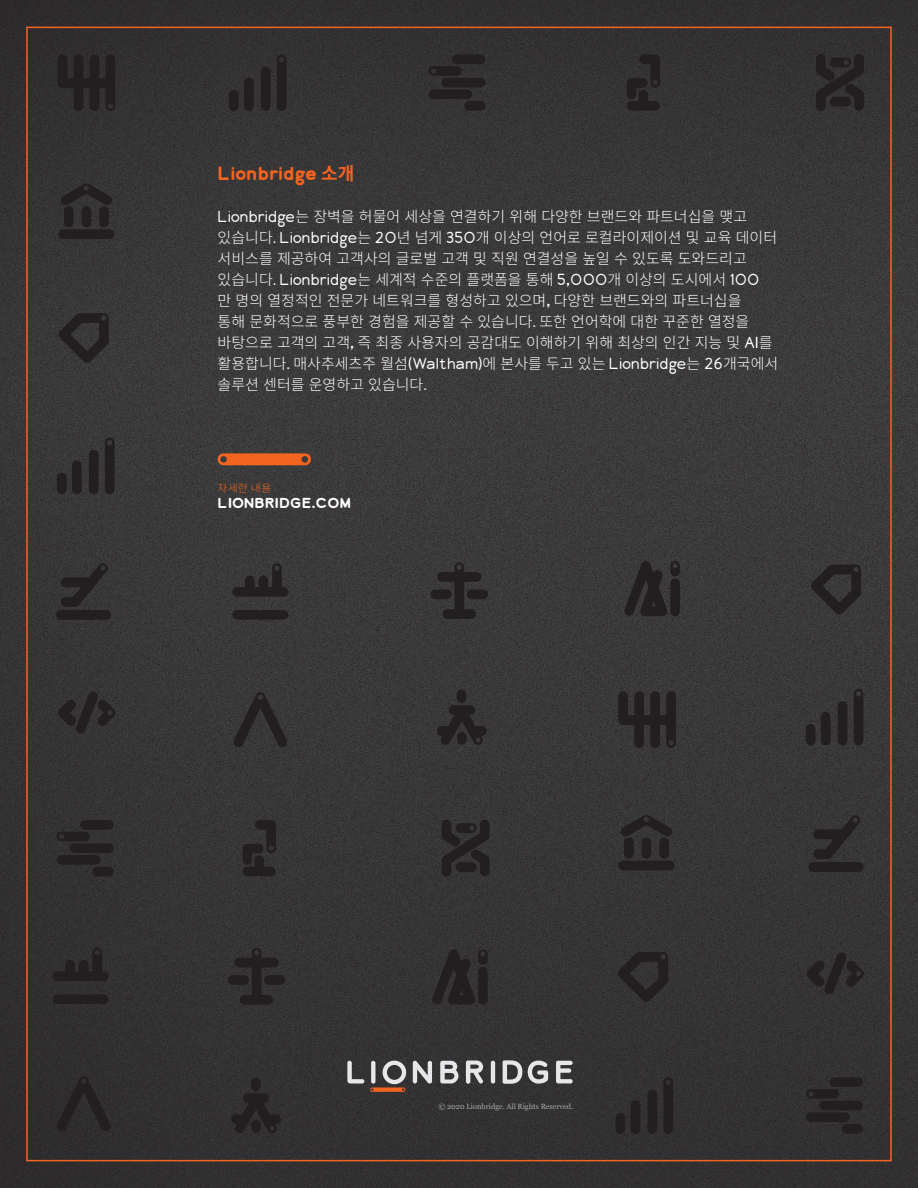
<style>
.page{position:relative;width:918px;height:1188px;background:#fff}
.page>*{position:absolute;margin:0;border:0;box-sizing:border-box;transform-origin:0 0}
.t1{font:700 18px "Lionbridge Sans";letter-spacing:-.02em;color:#f36421}
.Lion_Contact_Us{font:300 15px/21px "Noto Sans CJ Kkr";color:#fff}
.t2{font:700 13.5px "Lionbridge Sans";color:#fff;scale:1.04 1}
.t3{font:300 10.5px "Noto Sans CJ Kkr";color:#f36421;scale:1.04 1}
.t4{font:7.5px "Georgia";color:#a8a9ad}
.s1{font-family:"Noto Sans CJ Kkr"}
.s2{font-family:"Lionbridge Sans"}
</style>
<div class="page">
<img style="left:0;top:0;width:918px;height:1188px">
<svg style="left:218px;top:453px;width:93px;height:12px"></svg>
<svg style="left:347px;top:1061px;width:17px;height:23px"></svg>
<svg style="left:413px;top:1061px;width:19px;height:23px"></svg>
<svg style="left:440px;top:1061px;width:18px;height:22px"></svg>
<svg style="left:466px;top:1061px;width:17px;height:23px"></svg>
<svg style="left:491px;top:1061px;width:4px;height:23px"></svg>
<svg style="left:528px;top:1061px;width:20px;height:23px"></svg>
<svg style="left:370px;top:1061px;width:36px;height:31px"></svg>
<svg style="left:503px;top:1060px;width:19px;height:24px"></svg>
<svg style="left:556px;top:1061px;width:17px;height:22px"></svg>
<svg style="left:59px;top:313px;width:50px;height:50px;background:#2e2c2c"></svg>
<svg style="left:811px;top:565px;width:50px;height:49px;background:#2e2c2d"></svg>
<svg style="left:58px;top:54px;width:57px;height:57px;background:#282526"></svg>
<svg style="left:618px;top:691px;width:58px;height:57px;background:#2b2829"></svg>
<div style="left:244px;top:77px;width:10px;height:34px;background:#231f20;border-radius:5px"></div>
<svg style="left:277px;top:54px;width:10px;height:57px"></svg>
<div style="left:261px;top:67px;width:10px;height:44px;background:#231f20;border-radius:5px"></div>
<div style="left:229px;top:90px;width:10px;height:21px;background:#231f20;border-radius:5px"></div>
<div style="left:72px;top:461px;width:10px;height:33px;background:#231f20;border-radius:5px"></div>
<svg style="left:105px;top:438px;width:10px;height:56px"></svg>
<div style="left:89px;top:450px;width:10px;height:44px;background:#231f20;border-radius:5px"></div>
<div style="left:57px;top:473px;width:10px;height:21px;background:#231f20;border-radius:5px"></div>
<div style="left:821px;top:712px;width:10px;height:33px;background:#231f20;border-radius:5px"></div>
<svg style="left:854px;top:689px;width:9px;height:56px"></svg>
<div style="left:838px;top:701px;width:9px;height:44px;background:#231f20;border-radius:5px"></div>
<div style="left:806px;top:724px;width:10px;height:21px;background:#231f20;border-radius:5px"></div>
<svg style="left:618px;top:952px;width:50px;height:50px;background:#2c292a"></svg>
<svg style="left:807px;top:952px;width:57px;height:42px;background:#2d2b2c"></svg>
<svg style="left:58px;top:692px;width:57px;height:42px;background:#2e2b2c"></svg>
<div style="left:431px;top:589px;width:21px;height:10px;background:#231f20;border-radius:5px"></div>
<div style="left:467px;top:589px;width:21px;height:10px;background:#231f20;border-radius:5px"></div>
<svg style="left:437px;top:562px;width:44px;height:57px;background:#2e2b2c"></svg>
<svg style="left:233px;top:692px;width:55px;height:55px;background:#312f30"></svg>
<div style="left:64px;top:206px;width:10px;height:21px;background:#231f20;border-radius:5px"></div>
<div style="left:99px;top:206px;width:10px;height:21px;background:#231f20;border-radius:5px"></div>
<div style="left:58px;top:229px;width:57px;height:10px;background:#231f20;border-radius:5px"></div>
<div style="left:82px;top:206px;width:9px;height:21px;background:#231f20;border-radius:5px"></div>
<svg style="left:60px;top:184px;width:53px;height:21px"></svg>
<div style="left:428px;top:89px;width:44px;height:10px;background:#231f20;border-radius:5px"></div>
<div style="left:442px;top:78px;width:43px;height:9px;background:#231f20;border-radius:5px"></div>
<div style="left:464px;top:101px;width:21px;height:10px;background:#231f20;border-radius:5px"></div>
<svg style="left:428px;top:66px;width:34px;height:10px"></svg>
<div style="left:452px;top:54px;width:33px;height:10px;background:#231f20;border-radius:5px"></div>
<div style="left:631px;top:1100px;width:9px;height:34px;background:#231f20;border-radius:5px"></div>
<svg style="left:663px;top:1077px;width:10px;height:57px"></svg>
<div style="left:647px;top:1090px;width:10px;height:44px;background:#231f20;border-radius:5px"></div>
<div style="left:616px;top:1113px;width:9px;height:21px;background:#231f20;border-radius:5px"></div>
<div style="left:806px;top:1112px;width:44px;height:10px;background:#231f20;border-radius:5px"></div>
<div style="left:819px;top:1101px;width:44px;height:9px;background:#231f20;border-radius:5px"></div>
<div style="left:842px;top:1124px;width:21px;height:10px;background:#231f20;border-radius:5px"></div>
<svg style="left:806px;top:1089px;width:33px;height:10px"></svg>
<div style="left:830px;top:1077px;width:33px;height:10px;background:#231f20;border-radius:5px"></div>
<div style="left:232px;top:610px;width:56px;height:10px;background:#231f20;border-radius:5px"></div>
<svg style="left:232px;top:563px;width:56px;height:34px;background:#2f2c2d"></svg>
<svg style="left:627px;top:54px;width:33px;height:57px;background:#2a2728"></svg>
<div style="left:624px;top:838px;width:10px;height:21px;background:#231f20;border-radius:5px"></div>
<div style="left:659px;top:838px;width:10px;height:21px;background:#231f20;border-radius:5px"></div>
<div style="left:618px;top:861px;width:57px;height:9px;background:#231f20;border-radius:5px"></div>
<div style="left:642px;top:838px;width:9px;height:21px;background:#231f20;border-radius:5px"></div>
<svg style="left:620px;top:815px;width:53px;height:21px"></svg>
<svg style="left:813px;top:815px;width:48px;height:44px;background:#2f2d2e"></svg>
<div style="left:808px;top:862px;width:56px;height:10px;background:#231f20;border-radius:5px"></div>
<svg style="left:61px;top:563px;width:48px;height:44px;background:#2f2d2e"></svg>
<div style="left:56px;top:610px;width:55px;height:10px;background:#231f20;border-radius:5px"></div>
<svg style="left:816px;top:54px;width:48px;height:57px;background:#2a2728"></svg>
<div style="left:830px;top:97px;width:21px;height:9px;background:#231f20;border-radius:5px"></div>
<div style="left:57px;top:855px;width:43px;height:10px;background:#231f20;border-radius:5px"></div>
<div style="left:70px;top:843px;width:44px;height:10px;background:#231f20;border-radius:5px"></div>
<div style="left:93px;top:867px;width:21px;height:9px;background:#231f20;border-radius:5px"></div>
<svg style="left:56px;top:832px;width:34px;height:9px"></svg>
<div style="left:80px;top:820px;width:34px;height:10px;background:#231f20;border-radius:5px"></div>
<svg style="left:243px;top:820px;width:33px;height:56px;background:#2b2829"></svg>
<svg style="left:442px;top:820px;width:48px;height:57px;background:#2b2829"></svg>
<div style="left:456px;top:862px;width:21px;height:10px;background:#231f20;border-radius:5px"></div>
<svg style="left:56px;top:1076px;width:55px;height:55px;background:#2b282a"></svg>
<div style="left:251px;top:1078px;width:10px;height:13px;background:#231f20;border-radius:5px"></div>
<svg style="left:231px;top:1093px;width:50px;height:40px;background:#2a2728"></svg>
<div style="left:457px;top:689px;width:9px;height:14px;background:#231f20;border-radius:5px"></div>
<svg style="left:437px;top:705px;width:50px;height:40px;background:#2d2a2b"></svg>
<svg style="left:624px;top:561px;width:56px;height:55px;background:#2c2a2b"></svg>
<div style="left:228px;top:975px;width:21px;height:10px;background:#231f20;border-radius:5px"></div>
<div style="left:264px;top:975px;width:21px;height:10px;background:#231f20;border-radius:5px"></div>
<svg style="left:234px;top:948px;width:45px;height:57px;background:#2b282a"></svg>
<div style="left:53px;top:994px;width:56px;height:10px;background:#231f20;border-radius:5px"></div>
<svg style="left:53px;top:947px;width:56px;height:34px;background:#2a2729"></svg>
<svg style="left:432px;top:949px;width:56px;height:56px;background:#2a2728"></svg>
<p class="t1" style="left:218px;top:160px;width:138px">Lionbridge <span class="s1">소개</span></p>
<p class="Lion_Contact_Us" style="left:218px;top:207px;width:562px"><span class="s2">Lionbridge</span>는 장벽을 허물어 세상을 연결하기 위해 다양한 브랜드와 파트너십을 맺고 있습니다<span class="s2">. Lionbridge</span>는 <span class="s2">20</span>년 넘게 <span class="s2">350</span>개 이상의 언어로 로컬라이제이션 및 교육 데이터 서비스를 제공하여 고객사의 글로벌 고객 및 직원 연결성을 높일 수 있도록 도와드리고 있습니다<span class="s2">. Lionbridge</span>는 세계적 수준의 플랫폼을 통해 <span class="s2">5,000</span>개 이상의 도시에서 <span class="s2">100<br></span>만 명의 열정적인 전문가 네트워크를 형성하고 있으며<span class="s2">,</span> 다양한 브랜드와의 파트너십을<br>통해 문화적으로 풍부한 경험을 제공할 수 있습니다<span class="s2">.</span> 또한 언어학에 대한 꾸준한 열정을 바탕으로 고객의 고객<span class="s2">,</span> 즉 최종 사용자의 공감대도 이해하기 위해 최상의 인간 지능 및 <span class="s2">AI</span>를 활용합니다<span class="s2">.</span> 매사추세츠주 월섬<span class="s2">(Waltham)</span>에 본사를 두고 있는 <span class="s2">Lionbridge</span>는 <span class="s2">26</span>개국에서 솔루션 센터를 운영하고 있습니다<span class="s2">.</span></p>
<p class="t3" style="left:218px;top:482px;width:53px">자세한 내용</p>
<p class="t2" style="left:218px;top:493px;width:130px">LIONBRIDGE.COM</p>
<p class="t4" style="left:438px;top:1101px;width:136px">© 2020 Lionbridge. All Rights Reserved.</p>
</div>
